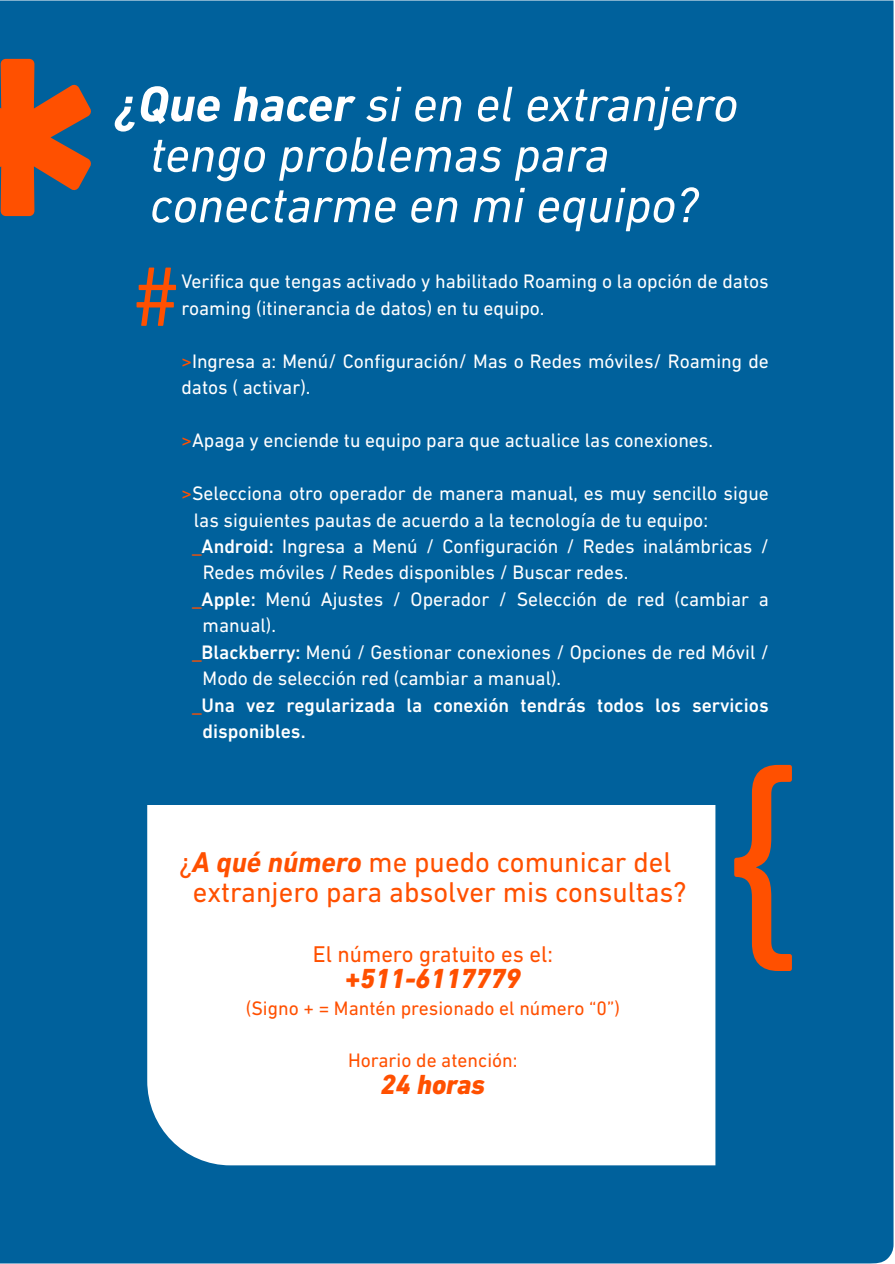
<style>
.page{position:relative;width:895px;height:1264px;background:#fff}
.page>*{position:absolute;margin:0;border:0;box-sizing:border-box;transform-origin:0 0}
.t1{font:250.05px "DIN Next LT Pro";color:#ff5000}
.t2{font:85.8px "DIN Next LT Pro";color:#ff5000}
.t3{font:italic 50.55px/50.6px "DIN Next LT Pro";color:#fff}
.t4{font:29.1px/29.1px "DIN Next LT Pro";color:#ff5000;text-align:center}
.t5{font:italic 800 28.05px "DIN Next LT Pro";color:#ff5000}
.t6{font:23.1px "DIN Next LT Pro";color:#ff5000}
.t7{font:19.8px/26.4px "DIN Next LT Pro";color:#fff}
.t8{font:500 19.8px "DIN Next LT Pro";color:#fff}
.t9{font:19.8px "DIN Next LT Pro";color:#ff5000}
.s1{font-weight:700}
.s2{color:#ff5000}
.s3{font-weight:500;color:#ff5000}
.s4{font-weight:500}
.s5{font-weight:700;font-style:italic}
</style>
<div class="page">
<div style="left:0;top:1px;width:893px;height:1262px;background:#00619c"></div>
<svg style="left:147px;top:805px;width:568px;height:360px"></svg>
<svg style="left:0;top:59px;width:92px;height:157px;background:#9f563a"></svg>
<h3 class="t3" style="left:150px;top:78px;width:589px;text-indent:-35px"><span class="s1">¿Que hacer</span> si en el extranjero tengo problemas para conectarme en mi equipo?</h3>
<h2 class="t2" style="left:134px;top:247px;width:45px">#</h2>
<p class="t7" style="left:181px;top:268px;width:588px">Verifica que tengas activado y habilitado Roaming o la opción de datos roaming (itinerancia de datos) en tu equipo.</p>
<p class="t7" style="left:181px;top:348px;width:589px"><span class="s2">&gt;</span>Ingresa a: Menú/ Configuración/ Mas o Redes móviles/ Roaming de datos ( activar).</p>
<p class="t7" style="left:181px;top:427px;width:533px"><span class="s2">&gt;</span>Apaga y enciende tu equipo para que actualice las conexiones.</p>
<p class="t7" style="left:181px;top:480px;width:588px"><span class="s2">&gt;</span>Selecciona otro operador de manera manual, es muy sencillo sigue</p>
<p class="t7" style="left:194px;top:506px;width:515px">las siguientes pautas de acuerdo a la tecnología de tu equipo:</p>
<p class="t7" style="left:192px;top:533px;width:578px"><span class="s3">_</span><span class="s4">Android:</span> Ingresa a Menú / Configuración / Redes inalámbricas /</p>
<p class="t7" style="left:203px;top:559px;width:427px">Redes móviles / Redes disponibles / Buscar redes.</p>
<p class="t7" style="left:192px;top:586px;width:578px"><span class="s3">_</span><span class="s4">Apple:</span> Menú Ajustes / Operador / Selección de red (cambiar a</p>
<p class="t7" style="left:202px;top:612px;width:75px">manual).</p>
<p class="t7" style="left:192px;top:639px;width:578px"><span class="s3">_</span><span class="s4">Blackberry:</span> Menú / Gestionar conexiones / Opciones de red Móvil /</p>
<p class="t7" style="left:202px;top:665px;width:360px">Modo de selección red (cambiar a manual).</p>
<p class="t8" style="left:192px;top:693px;width:578px"><span class="s2">_</span>Una vez regularizada la conexión tendrás todos los servicios</p>
<p class="t8" style="left:202px;top:720px;width:104px">disponibles.</p>
<h3 class="t4" style="left:179px;top:848px;width:509px">¿<span class="s5">A qué número</span> me puedo comunicar del extranjero para absolver mis consultas?</h3>
<p class="t6" style="left:313px;top:940px;width:241px">El número gratuito es el:</p>
<h3 class="t5" style="left:345px;top:962px;width:177px">+511-6117779</h3>
<p class="t9" style="left:246px;top:996px;width:375px">(Signo + = Mantén presionado el número “0”)</p>
<p class="t9" style="left:348px;top:1049px;width:171px">Horario de atención:</p>
<h3 class="t5" style="left:381px;top:1068px;width:106px">24 horas</h3>
<h1 class="t1" style="left:719px;top:721px;width:83px">{</h1>
</div>
